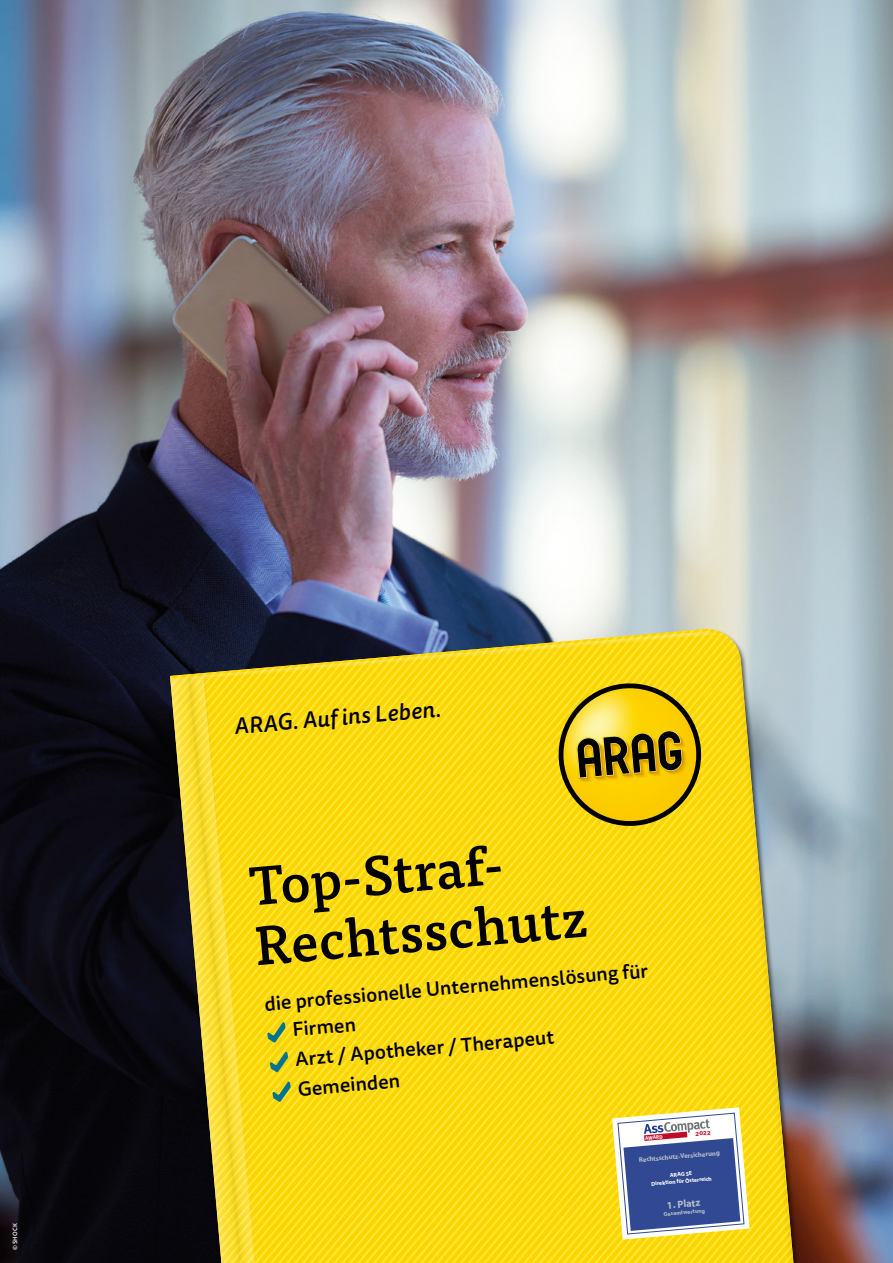
<style>
.page{position:relative;width:893px;height:1263px;background:#fff}
.page>*{position:absolute;margin:0;border:0;box-sizing:border-box;transform-origin:0 0}
.t1{font:500 54px/60px "Tisa OT";color:#000}
.t2{font:italic 500 22.5px "Tisa Sans OT";color:#000}
.t3{font:500 19.5px/29.2px "Tisa Sans OT";color:#000}
.t4{font:700 10.35px "Myriad Pro";color:#b5bec9}
.t5{font:700 7.05px "Meta Plus";color:#c10a27}
.t6{font:700 6.75px "Myriad Pro";color:#b5bec9}
.t7{font:500 6px "Tisa Sans OT";letter-spacing:.035em;color:#fff}
.t8{font:700 5.7px/6.9px "Myriad Pro";color:#fff;text-align:center}
.t9{font:700 5.7px "Myriad Pro";color:#b5bec9}
.t10{font:700 5.4px "Meta Plus";color:#fff}
</style>
<div class="page">
<img style="left:0;top:0;width:893px;height:1263px">
<svg style="left:170px;top:628px;width:636px;height:635px"></svg>
<img style="left:170px;top:631px;width:623px;height:632px">
<svg style="left:555px;top:683px;width:149px;height:146px"></svg>
<svg style="left:267px;top:1022px;width:18px;height:20px"></svg>
<svg style="left:270px;top:1052px;width:18px;height:20px"></svg>
<svg style="left:272px;top:1081px;width:19px;height:21px"></svg>
<svg style="left:612px;top:1107px;width:137px;height:132px"></svg>
<p class="t7" style="left:11px;top:1250px;width:29px;rotate:-90deg">© SHOCK</p>
<p class="t2" style="left:233px;top:712px;width:208px;rotate:-5deg">ARAG. Auf ins Leben.</p>
<h1 class="t1" style="left:247px;top:858px;width:335px;rotate:-5deg">Top-Straf-<br>Rechtsschutz</h1>
<p class="t3" style="left:289px;top:988px;width:361px;text-indent:-26px;rotate:-5deg">die professionelle Unternehmenslösung für<br>Firmen<br>Arzt / Apotheker / Therapeut<br>Gemeinden</p>
<p class="t10" style="left:645px;top:1135px;width:19px;rotate:-5deg">AWARD</p>
<p class="t5" style="left:695px;top:1129px;width:17px;rotate:-5deg">2022</p>
<p class="t6" style="left:639px;top:1155px;width:83px;rotate:-5deg">Rechtsschutz-Versicherung</p>
<p class="t8" style="left:650px;top:1173px;width:62px;rotate:-5deg">ARAG SE<br>Direktion für Österreich</p>
<p class="t4" style="left:666px;top:1198px;width:35px;rotate:-5deg">1. Platz</p>
<p class="t9" style="left:663px;top:1210px;width:43px;rotate:-5deg">Gesamtwertung</p>
</div>
